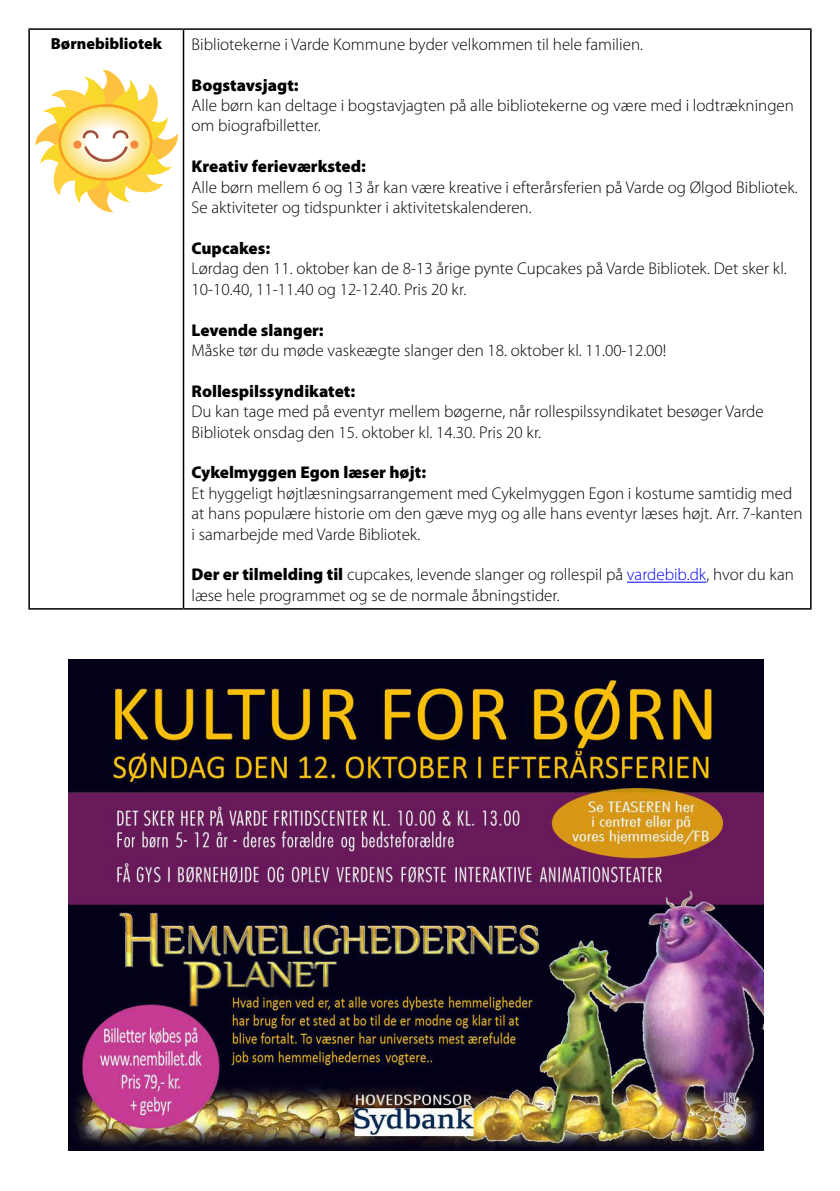
<style>
.page{position:relative;width:840px;height:1191px;background:#fff}
.page>*{position:absolute;margin:0;border:0;box-sizing:border-box;transform-origin:0 0}
.t1{font:300 17px/20.4px "Myriad Pro";color:#000}
.t2{font:900 17px "Myriad Pro";color:#000}
.t3{font:900 16px "Myriad Pro";color:#000}
.s1{font-weight:900}
.s2{color:#00f}
</style>
<div class="page">
<hr style="left:28px;top:28px;width:155px;height:2px;background:#000">
<hr style="left:183px;top:28px;width:628px;height:2px;background:#000">
<hr style="left:28px;top:608px;width:155px;height:1px;background:#000">
<hr style="left:183px;top:608px;width:628px;height:1px;background:#000">
<hr style="left:28px;top:30px;width:2px;height:578px;background:#000">
<hr style="left:183px;top:30px;width:1px;height:578px;background:#000">
<hr style="left:809px;top:30px;width:2px;height:578px;background:#000">
<hr style="left:626px;top:582px;width:80px;height:1px;background:#00f">
<svg style="left:35px;top:70px;width:143px;height:142px"></svg>
<img style="left:68px;top:660px;width:694px;height:490px">
<p class="t3" style="left:51px;top:33px;width:113px">Børnebibliotek</p>
<p class="t1" style="left:191px;top:34px;width:453px">Bibliotekerne i Varde Kommune byder velkommen til hele familien.</p>
<p class="t2" style="left:191px;top:74px;width:109px">Bogstavsjagt:</p>
<p class="t1" style="left:191px;top:95px;width:603px">Alle børn kan deltage i bogstavjagten på alle bibliotekerne og være med i lodtrækningen om biografbilletter.</p>
<p class="t2" style="left:191px;top:155px;width:176px">Kreativ ferieværksted:</p>
<p class="t1" style="left:191px;top:177px;width:607px">Alle børn mellem 6 og 13 år kan være kreative i efterårsferien på Varde og Ølgod Bibliotek.<br>Se aktiviteter og tidspunkter i aktivitetskalenderen.</p>
<p class="t2" style="left:191px;top:237px;width:80px">Cupcakes:</p>
<p class="t1" style="left:191px;top:258px;width:596px">Lørdag den 11. oktober kan de 8-13 årige pynte Cupcakes på Varde Bibliotek. Det sker kl.<br>10-10.40, 11-11.40 og 12-12.40. Pris 20 kr.</p>
<p class="t2" style="left:191px;top:318px;width:134px">Levende slanger:</p>
<p class="t1" style="left:191px;top:340px;width:476px">Måske tør du møde vaskeægte slanger den 18. oktober kl. 11.00-12.00!</p>
<p class="t2" style="left:191px;top:380px;width:165px">Rollespilssyndikatet:</p>
<p class="t1" style="left:191px;top:401px;width:573px">Du kan tage med på eventyr mellem bøgerne, når rollespilssyndikatet besøger Varde<br>Bibliotek onsdag den 15. oktober kl. 14.30. Pris 20 kr.</p>
<p class="t2" style="left:191px;top:461px;width:236px">Cykelmyggen Egon læser højt:</p>
<p class="t1" style="left:191px;top:483px;width:612px">Et hyggeligt højtlæsningsarrangement med Cykelmyggen Egon i kostume samtidig med at hans populære historie om den gæve myg og alle hans eventyr læses højt. Arr. 7-kanten i samarbejde med Varde Bibliotek.</p>
<p class="t1" style="left:191px;top:564px;width:603px"><span class="s1">Der er tilmelding til</span> cupcakes, levende slanger og rollespil på <span class="s2">vardebib.dk</span>, hvor du kan læse hele programmet og se de normale åbningstider.</p>
</div>
